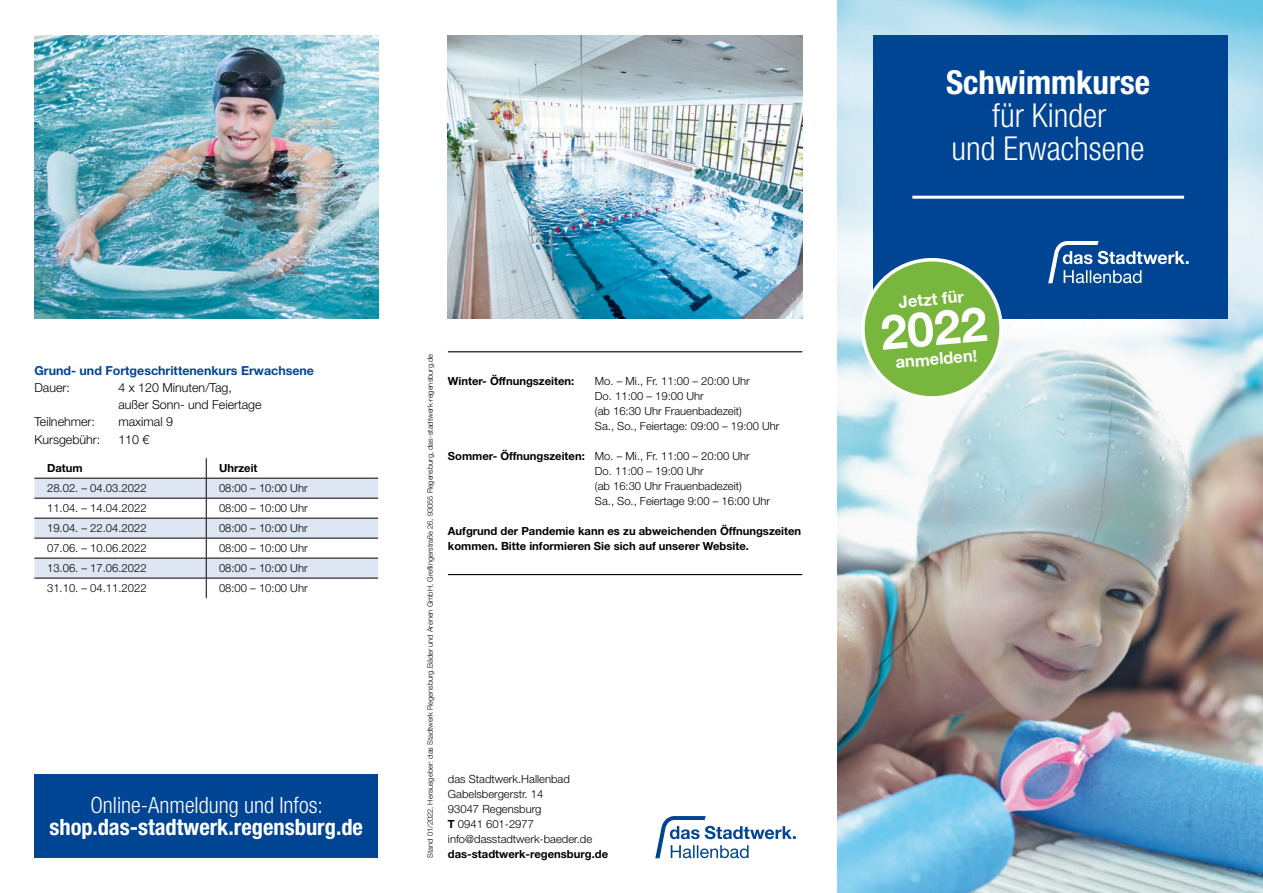
<style>
.page{position:relative;width:1263px;height:893px;background:#fff}
.page>*{position:absolute;margin:0;border:0;box-sizing:border-box;transform-origin:0 0}
.t1{font:700 48px "Helvetica Neue LT Pro";color:#fff}
.t2{font:300 condensed 33px/33px "Helvetica Neue LT Pro";color:#fff;text-align:center}
.t3{font:700 condensed 33px "Helvetica Neue LT Pro";color:#fff}
.t4{font:700 condensed 22.5px "Helvetica Neue LT Pro";color:#fff}
.t5{font:300 condensed 22.5px "Helvetica Neue LT Pro";color:#fff}
.t6{font:700 16.5px "Helvetica Neue LT Pro";color:#fff}
.t7{font:300 12.45px/17.2px "Helvetica Neue LT Pro";color:#000}
.t8{font:700 12.45px "Helvetica Neue LT Pro";color:#004494}
.t9{font:300 11.25px/15px "Helvetica Neue LT Pro";color:#000}
.t10{font:700 11.25px/15px "Helvetica Neue LT Pro";color:#000}
.t11{font:300 7.5px "Helvetica Neue LT Pro";color:#000}
.s1{font-weight:700}
</style>
<div class="page">
<img style="left:838px;top:0;width:425px;height:893px">
<div style="left:873px;top:35px;width:354px;height:284px;background:#004494"></div>
<hr style="left:912px;top:196px;width:272px;height:3px;background:#fff">
<svg style="left:1048px;top:241px;width:141px;height:42px"></svg>
<svg style="left:655px;top:816px;width:141px;height:42px"></svg>
<img style="left:448px;top:35px;width:354px;height:284px">
<img style="left:34px;top:35px;width:344px;height:284px">
<hr style="left:448px;top:351px;width:354px;height:1px;background:#000">
<hr style="left:448px;top:574px;width:354px;height:1px;background:#000">
<svg style="left:860px;top:257px;width:144px;height:144px"></svg>
<div style="left:34px;top:775px;width:344px;height:83px;background:#004494"></div>
<svg style="left:34px;top:458px;width:344px;height:140px"></svg>
<p class="t8" style="left:34px;top:362px;width:281px">Grund- und Fortgeschrittenenkurs Erwachsene</p>
<p class="t7" style="left:34px;top:379px;width:37px">Dauer:</p>
<p class="t7" style="left:118px;top:379px;width:145px">4 x 120 Minuten/Tag, außer Sonn- und Feiertage</p>
<p class="t7" style="left:34px;top:413px;width:62px">Teilnehmer:</p>
<p class="t7" style="left:118px;top:413px;width:56px">maximal 9</p>
<p class="t7" style="left:34px;top:430px;width:67px">Kursgebühr:</p>
<p class="t7" style="left:118px;top:430px;width:33px">110 €</p>
<p class="t10" style="left:47px;top:460px;width:37px">Datum</p>
<p class="t10" style="left:219px;top:460px;width:40px">Uhrzeit</p>
<p class="t9" style="left:47px;top:480px;width:101px">28.02. – 04.03.2022</p>
<p class="t9" style="left:219px;top:480px;width:90px">08:00 – 10:00 Uhr</p>
<p class="t9" style="left:47px;top:500px;width:101px">11.04. – 14.04.2022</p>
<p class="t9" style="left:219px;top:500px;width:90px">08:00 – 10:00 Uhr</p>
<p class="t9" style="left:47px;top:520px;width:101px">19.04. – 22.04.2022</p>
<p class="t9" style="left:219px;top:520px;width:90px">08:00 – 10:00 Uhr</p>
<p class="t9" style="left:47px;top:540px;width:101px">07.06. – 10.06.2022</p>
<p class="t9" style="left:219px;top:540px;width:90px">08:00 – 10:00 Uhr</p>
<p class="t9" style="left:47px;top:560px;width:101px">13.06. – 17.06.2022</p>
<p class="t9" style="left:219px;top:560px;width:90px">08:00 – 10:00 Uhr</p>
<p class="t9" style="left:47px;top:580px;width:101px">31.10. – 04.11.2022</p>
<p class="t9" style="left:219px;top:580px;width:90px">08:00 – 10:00 Uhr</p>
<h3 class="t5" style="left:90px;top:792px;width:234px">Online-Anmeldung und Infos:</h3>
<h3 class="t4" style="left:49px;top:814px;width:315px">shop.das-stadtwerk.regensburg.de</h3>
<p class="t11" style="left:426px;top:857px;width:505px;rotate:-90deg">Stand 01/2022, Herausgeber: das Stadtwerk Regensburg.Bäder und Arenen GmbH, Greflingerstraße 26, 93055 Regensburg, das-stadtwerk-regensburg.de</p>
<p class="t10" style="left:448px;top:373px;width:128px">Winter- Öffnungszeiten:</p>
<p class="t9" style="left:595px;top:373px;width:186px">Mo. – Mi., Fr. 11:00 – 20:00 Uhr<br>Do. 11:00 – 19:00 Uhr<br>(ab 16:30 Uhr Frauenbadezeit)<br>Sa., So., Feiertage: 09:00 – 19:00 Uhr</p>
<p class="t9" style="left:595px;top:448px;width:177px;text-indent:-147px"><span class="s1">Sommer- Öffnungszeiten:</span> Mo. – Mi., Fr. 11:00 – 20:00 Uhr<br>Do. 11:00 – 19:00 Uhr<br>(ab 16:30 Uhr Frauenbadezeit)<br>Sa., So., Feiertage 9:00 – 16:00 Uhr</p>
<p class="t10" style="left:448px;top:523px;width:355px">Aufgrund der Pandemie kann es zu abweichenden Öffnungszeiten kommen. Bitte informieren Sie sich auf unserer Website.</p>
<p class="t9" style="left:448px;top:771px;width:146px">das Stadtwerk.Hallenbad<br>Gabelsbergerstr. 14<br>93047 Regensburg<br><span class="s1">T</span> 0941 601-2977 info@dasstadtwerk-baeder.de</p>
<p class="t10" style="left:448px;top:846px;width:162px">das-stadtwerk-regensburg.de</p>
<h2 class="t3" style="left:946px;top:63px;width:206px">Schwimmkurse</h2>
<h2 class="t2" style="left:951px;top:99px;width:194px">für Kinder<br>und Erwachsene</h2>
<h3 class="t6" style="left:898px;top:292px;width:67px;rotate:-5deg">Jetzt für</h3>
<h1 class="t1" style="left:878px;top:303px;width:108px;rotate:-5deg">2022</h1>
<h3 class="t6" style="left:895px;top:352px;width:83px;rotate:-5deg">anmelden!</h3>
</div>
